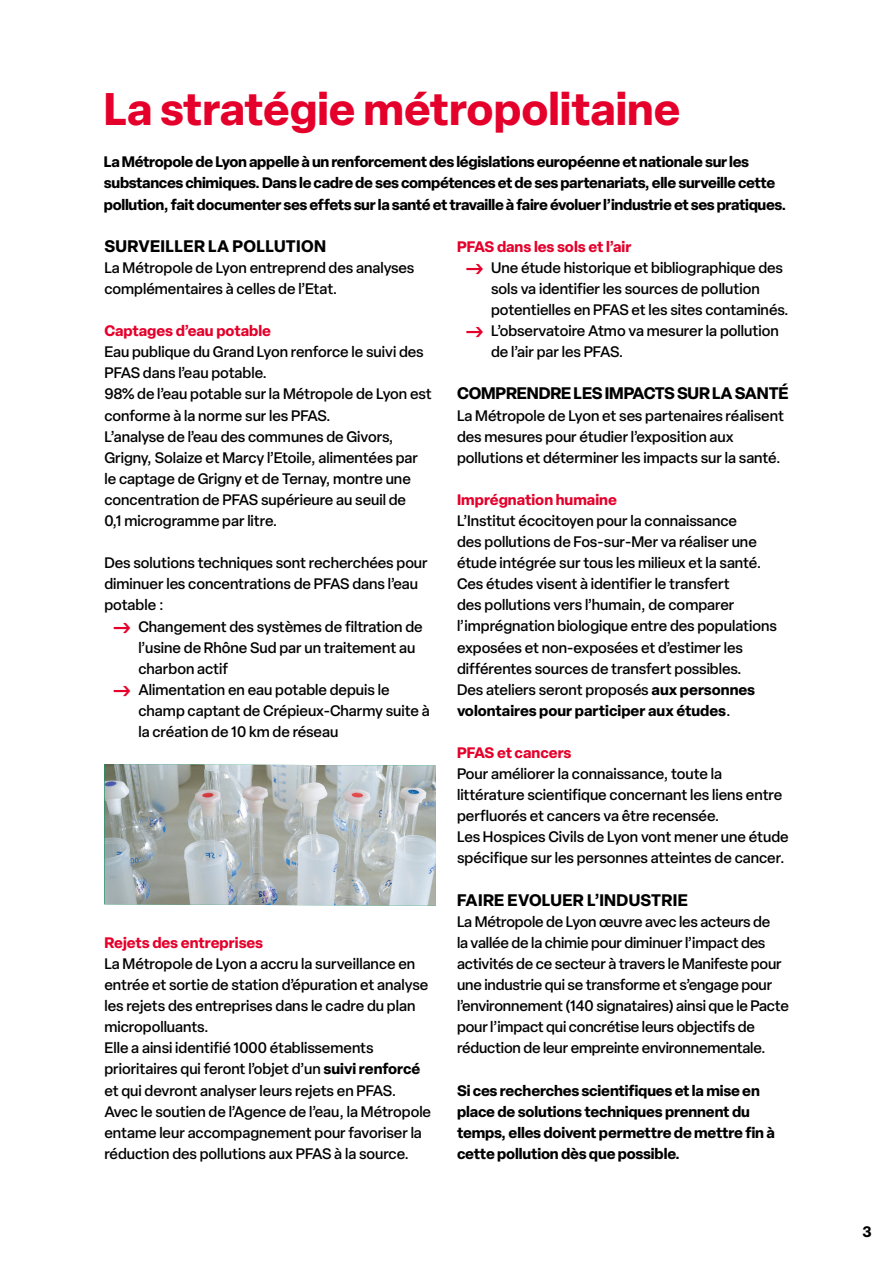
<style>
.page{position:relative;width:893px;height:1263px;background:#fff}
.page>*{position:absolute;margin:0;border:0;box-sizing:border-box;transform-origin:0 0}
.t1{font:700 45px "Elza";color:#e4002b}
.t2{font:700 16.5px "Elza";letter-spacing:.01em;color:#000}
.t3{font:700 16.5px "Elza";letter-spacing:-.01em;color:#000}
.t4{font:500 15px/21.1px "Elza";color:#000}
.t5{font:700 15px/21.1px "Elza";letter-spacing:-.02em;color:#000}
.t6{font:700 15px "Elza";color:#e4002b}
.t7{font:700 15px "Elza Text";color:#000}
.s1{font-weight:400;font-size:27px;color:#e4002b}
.s2{font-weight:700}
</style>
<div class="page">
<img style="left:105px;top:764px;width:331px;height:142px">
<h1 class="t1" style="left:104px;top:77px;width:578px">La stratégie métropolitaine</h1>
<p class="t5" style="left:104px;top:151px;width:684px">La Métropole de Lyon appelle à un renforcement des législations européenne et nationale sur les substances chimiques. Dans le cadre de ses compétences et de ses partenariats, elle surveille cette pollution, fait documenter ses effets sur la santé et travaille à faire évoluer l’industrie et ses pratiques.</p>
<p class="t2" style="left:105px;top:234px;width:223px">SURVEILLER LA POLLUTION</p>
<p class="t4" style="left:104px;top:257px;width:312px">La Métropole de Lyon entreprend des analyses complémentaires à celles de l’Etat.</p>
<p class="t6" style="left:104px;top:320px;width:168px">Captages d’eau potable</p>
<p class="t4" style="left:104px;top:341px;width:329px">Eau publique du Grand Lyon renforce le suivi des PFAS dans l’eau potable.<br>98% de l’eau potable sur la Métropole de Lyon est conforme à la norme sur les PFAS.<br>L’analyse de l’eau des communes de Givors, Grigny, Solaize et Marcy l’Etoile, alimentées par le captage de Grigny et de Ternay, montre une concentration de PFAS supérieure au seuil de<br>0,1 microgramme par litre.</p>
<p class="t4" style="left:104px;top:552px;width:325px">Des solutions techniques sont recherchées pour diminuer les concentrations de PFAS dans l’eau potable :</p>
<p class="t4" style="left:138px;top:615px;width:286px;text-indent:-26px"><span class="s1">→</span> Changement des systèmes de filtration de l’usine de Rhône Sud par un traitement au charbon actif</p>
<p class="t4" style="left:138px;top:679px;width:293px;text-indent:-26px"><span class="s1">→</span> Alimentation en eau potable depuis le champ captant de Crépieux-Charmy suite à la création de 10 km de réseau</p>
<p class="t6" style="left:104px;top:932px;width:160px">Rejets des entreprises</p>
<p class="t4" style="left:104px;top:953px;width:328px">La Métropole de Lyon a accru la surveillance en entrée et sortie de station d’épuration et analyse les rejets des entreprises dans le cadre du plan micropolluants.<br>Elle a ainsi identifié 1000 établissements prioritaires qui feront l’objet d’un <span class="s2">suivi renforcé </span>et qui devront analyser leurs rejets en PFAS.<br>Avec le soutien de l’Agence de l’eau, la Métropole entame leur accompagnement pour favoriser la réduction des pollutions aux PFAS à la source.</p>
<p class="t6" style="left:457px;top:236px;width:176px">PFAS dans les sols et l’air</p>
<p class="t4" style="left:491px;top:257px;width:299px;text-indent:-26px"><span class="s1">→</span> Une étude historique et bibliographique des sols va identifier les sources de pollution potentielles en PFAS et les sites contaminés.</p>
<p class="t4" style="left:491px;top:320px;width:289px;text-indent:-26px"><span class="s1">→</span> L’observatoire Atmo va mesurer la pollution de l’air par les PFAS.</p>
<p class="t3" style="left:457px;top:382px;width:333px">COMPRENDRE LES IMPACTS SUR LA SANTÉ</p>
<p class="t4" style="left:457px;top:404px;width:328px">La Métropole de Lyon et ses partenaires réalisent des mesures pour étudier l’exposition aux pollutions et déterminer les impacts sur la santé.</p>
<p class="t6" style="left:457px;top:489px;width:161px">Imprégnation humaine</p>
<p class="t4" style="left:457px;top:510px;width:321px">L’Institut écocitoyen pour la connaissance<br>des pollutions de Fos-sur-Mer va réaliser une étude intégrée sur tous les milieux et la santé.<br>Ces études visent à identifier le transfert<br>des pollutions vers l’humain, de comparer l’imprégnation biologique entre des populations exposées et non-exposées et d’estimer les différentes sources de transfert possibles.<br>Des ateliers seront proposés <span class="s2">aux personnes volontaires pour participer aux études</span>.</p>
<p class="t6" style="left:457px;top:742px;width:116px">PFAS et cancers</p>
<p class="t4" style="left:457px;top:763px;width:333px">Pour améliorer la connaissance, toute la littérature scientifique concernant les liens entre perfluorés et cancers va être recensée.<br>Les Hospices Civils de Lyon vont mener une étude spécifique sur les personnes atteintes de cancer.</p>
<p class="t2" style="left:457px;top:888px;width:232px">FAIRE EVOLUER L’INDUSTRIE</p>
<p class="t4" style="left:457px;top:911px;width:333px">La Métropole de Lyon œuvre avec les acteurs de<br>la vallée de la chimie pour diminuer l’impact des activités de ce secteur à travers le Manifeste pour une industrie qui se transforme et s’engage pour l’environnement (140 signataires) ainsi que le Pacte pour l’impact qui concrétise leurs objectifs de réduction de leur empreinte environnementale.</p>
<p class="t5" style="left:457px;top:1079px;width:319px">Si ces recherches scientifiques et la mise en place de solutions techniques prennent du temps, elles doivent permettre de mettre fin à cette pollution dès que possible.</p>
<p class="t7" style="left:862px;top:1220px;width:11px">3</p>
</div>
